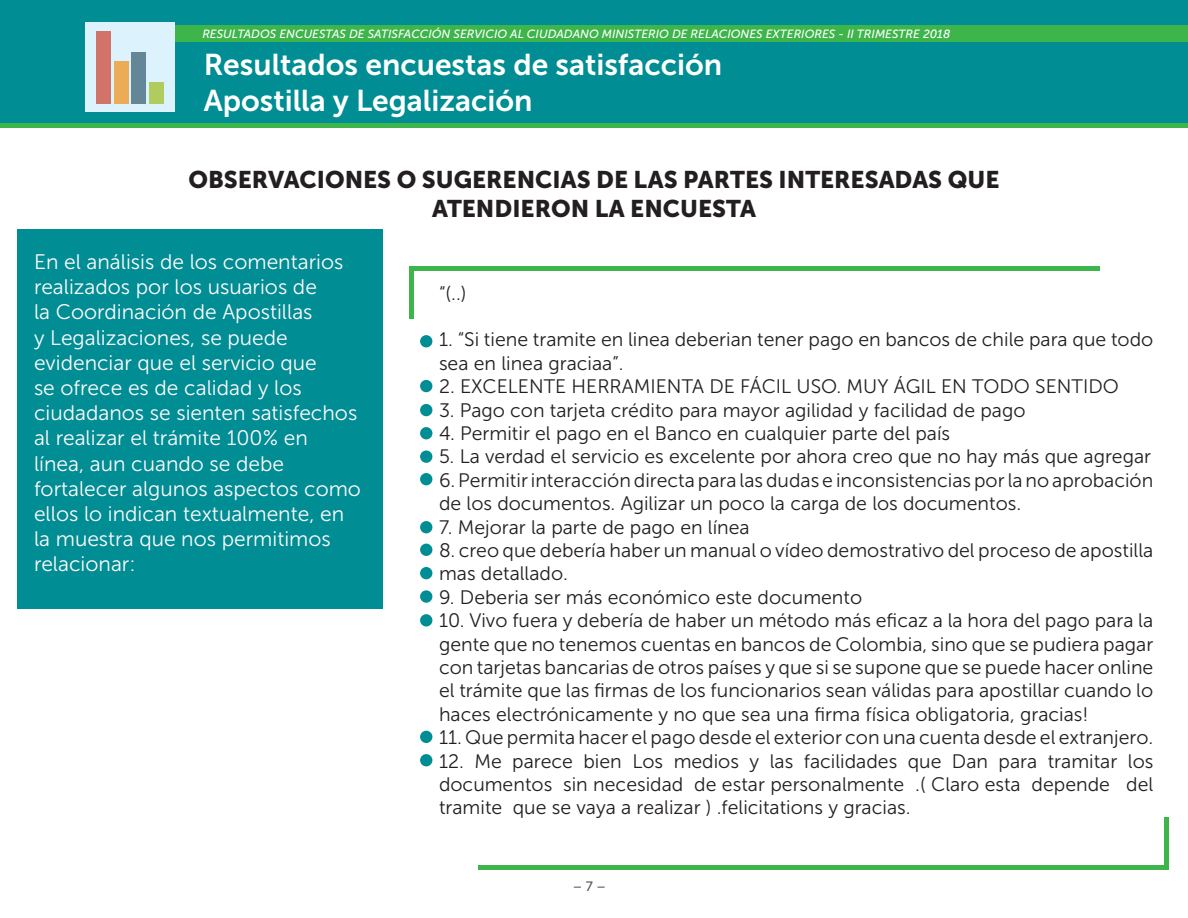
<style>
.page{position:relative;width:1188px;height:918px;background:#fff}
.page>*{position:absolute;margin:0;border:0;box-sizing:border-box;transform-origin:0 0}
.t1{font:30px "Museo Sans 700";color:#fff}
.t2{font:24px/28.8px "Museo Sans 900";color:#231f20;text-align:center}
.t3{font:21px/25.2px "Museo Sans 300";color:#fefafc}
.t4{font:19.5px/23.4px "Museo Sans 300";color:#231f20}
.t5{font:13.5px "Museo Sans 500";color:#57585a}
.t6{font:italic 11.85px "Museo Sans 500";color:#fff}
</style>
<div class="page">
<div style="left:0;top:0;width:1188px;height:123px;background:#008d93"></div>
<div style="left:93px;top:25px;width:1095px;height:16px;background:#3db54a"></div>
<div style="left:0;top:123px;width:1188px;height:5px;background:#3db54a"></div>
<div style="left:85px;top:22px;width:90px;height:89px;background:#dcf2fc"></div>
<div style="left:96px;top:32px;width:15px;height:72px;background:#d17369"></div>
<div style="left:114px;top:61px;width:15px;height:43px;background:#ebab57"></div>
<div style="left:131px;top:52px;width:15px;height:52px;background:#638796"></div>
<div style="left:149px;top:83px;width:15px;height:21px;background:#b0cc5e"></div>
<div style="left:17px;top:230px;width:366px;height:379px;background:#008d93"></div>
<div style="left:420px;top:335px;width:12px;height:12px;background:#008d93;border-radius:50%"></div>
<div style="left:420px;top:380px;width:12px;height:12px;background:#008d93;border-radius:50%"></div>
<div style="left:420px;top:404px;width:12px;height:12px;background:#008d93;border-radius:50%"></div>
<div style="left:420px;top:427px;width:12px;height:12px;background:#008d93;border-radius:50%"></div>
<div style="left:420px;top:450px;width:12px;height:13px;background:#008d93;border-radius:50%"></div>
<div style="left:420px;top:473px;width:12px;height:12px;background:#008d93;border-radius:50%"></div>
<div style="left:420px;top:521px;width:12px;height:12px;background:#008d93;border-radius:50%"></div>
<div style="left:420px;top:544px;width:12px;height:12px;background:#008d93;border-radius:50%"></div>
<div style="left:420px;top:567px;width:12px;height:12px;background:#008d93;border-radius:50%"></div>
<div style="left:420px;top:614px;width:12px;height:13px;background:#008d93;border-radius:50%"></div>
<div style="left:420px;top:590px;width:12px;height:13px;background:#008d93;border-radius:50%"></div>
<div style="left:420px;top:731px;width:12px;height:12px;background:#008d93;border-radius:50%"></div>
<div style="left:420px;top:754px;width:12px;height:12px;background:#008d93;border-radius:50%"></div>
<hr style="left:411px;top:267px;width:689px;height:4px;background:#3db54a">
<hr style="left:478px;top:865px;width:689px;height:4px;background:#3db54a">
<div style="left:409px;top:267px;width:5px;height:52px;background:#3db54a"></div>
<hr style="left:1165px;top:817px;width:4px;height:52px;background:#3db54a">
<p class="t6" style="left:202px;top:27px;width:749px">RESULTADOS ENCUESTAS DE SATISFACCIÓN SERVICIO AL CIUDADANO MINISTERIO DE RELACIONES EXTERIORES - II TRIMESTRE 2018</p>
<p class="t1" style="left:204px;top:48px;width:520px">Resultados encuestas de satisfacción</p>
<p class="t1" style="left:204px;top:84px;width:331px">Apostilla y Legalización</p>
<p class="t2" style="left:188px;top:165px;width:813px">OBSERVACIONES O SUGERENCIAS DE LAS PARTES INTERESADAS QUE<br>ATENDIERON LA ENCUESTA</p>
<p class="t3" style="left:34px;top:249px;width:329px">En el análisis de los comentarios realizados por los usuarios de<br>la Coordinación de Apostillas<br>y Legalizaciones, se puede evidenciar que el servicio que<br>se ofrece es de calidad y los ciudadanos se sienten satisfechos al realizar el trámite 100% en línea, aun cuando se debe fortalecer algunos aspectos como ellos lo indican textualmente, en la muestra que nos permitimos relacionar:</p>
<p class="t4" style="left:439px;top:281px;width:29px">“(..)</p>
<p class="t4" style="left:439px;top:328px;width:716px">1. “Si tiene tramite en linea deberian tener pago en bancos de chile para que todo sea en linea graciaa”.</p>
<p class="t4" style="left:439px;top:375px;width:681px">2. EXCELENTE HERRAMIENTA DE FÁCIL USO. MUY ÁGIL EN TODO SENTIDO</p>
<p class="t4" style="left:439px;top:398px;width:588px">3. Pago con tarjeta crédito para mayor agilidad y facilidad de pago</p>
<p class="t4" style="left:439px;top:422px;width:513px">4. Permitir el pago en el Banco en cualquier parte del país</p>
<p class="t4" style="left:439px;top:445px;width:714px">5. La verdad el servicio es excelente por ahora creo que no hay más que agregar</p>
<p class="t4" style="left:439px;top:469px;width:716px">6. Permitir interacción directa para las dudas e inconsistencias por la no aprobación de los documentos. Agilizar un poco la carga de los documentos.</p>
<p class="t4" style="left:439px;top:515px;width:312px">7. Mejorar la parte de pago en línea</p>
<p class="t4" style="left:439px;top:539px;width:716px">8. creo que debería haber un manual o vídeo demostrativo del proceso de apostilla mas detallado.</p>
<p class="t4" style="left:439px;top:586px;width:425px">9. Deberia ser más económico este documento</p>
<p class="t4" style="left:439px;top:609px;width:716px;text-align:justify">10. Vivo fuera y debería de haber un método más eficaz a la hora del pago para la gente que no tenemos cuentas en bancos de Colombia, sino que se pudiera pagar con tarjetas bancarias de otros países y que si se supone que se puede hacer online el trámite que las firmas de los funcionarios sean válidas para apostillar cuando lo haces electrónicamente y no que sea una firma física obligatoria, gracias!</p>
<p class="t4" style="left:439px;top:726px;width:716px">11. Que permita hacer el pago desde el exterior con una cuenta desde el extranjero.</p>
<p class="t4" style="left:439px;top:749px;width:716px;text-align:justify">12. Me parece bien Los medios y las facilidades que Dan para tramitar los documentos sin necesidad de estar personalmente .( Claro esta depende del tramite que se vaya a realizar ) .felicitations y gracias.</p>
<p class="t5" style="left:573px;top:879px;width:35px">– 7 –</p>
</div>
